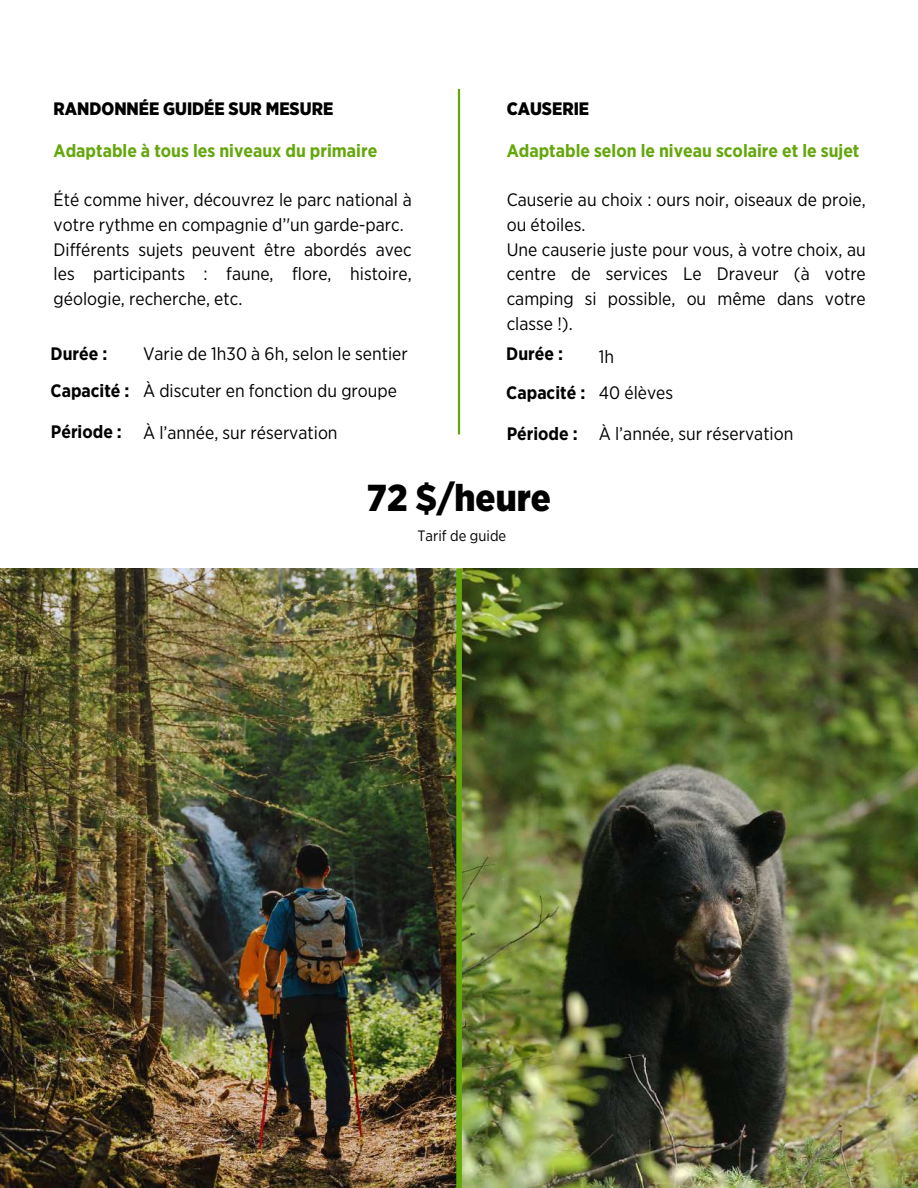
<style>
.page{position:relative;width:918px;height:1188px;background:#fff}
.page>*{position:absolute;margin:0;border:0;box-sizing:border-box;transform-origin:0 0}
.t1{font:900 37.5px "Gotham Narrow";color:#000}
.t2{font:18px/24.8px "Gotham Narrow";color:#000}
.t3{font:700 18px "Gotham Narrow";color:#64a70b}
.t4{font:900 18px "Gotham Narrow";color:#000}
.t5{font:700 18px/39px "Gotham Narrow";color:#000}
.t6{font:15px "Gotham Narrow";color:#000}
.s1{font-weight:700}
</style>
<div class="page">
<img style="left:0;top:569px;width:456px;height:619px">
<img style="left:462px;top:569px;width:456px;height:619px">
<hr style="left:458px;top:89px;width:2px;height:345px;background:#64a70b">
<div style="left:456px;top:569px;width:6px;height:619px;background:#64a70b"></div>
<p class="t4" style="left:54px;top:97px;width:281px">RANDONNÉE GUIDÉE SUR MESURE</p>
<p class="t3" style="left:54px;top:140px;width:325px">Adaptable à tous les niveaux du primaire</p>
<p class="t2" style="left:54px;top:187px;width:360px">Été comme hiver, découvrez le parc national à votre rythme en compagnie d’'un garde-parc.<br>Différents sujets peuvent être abordés avec les participants : faune, flore, histoire, géologie, recherche, etc.</p>
<p class="t5" style="left:51px;top:334px;width:58px">Durée :</p>
<p class="t2" style="left:143px;top:341px;width:266px">Varie de 1h30 à 6h, selon le sentier</p>
<p class="t2" style="left:51px;top:379px;width:348px"><span class="s1">Capacité :</span> À discuter en fonction du groupe</p>
<p class="t2" style="left:51px;top:420px;width:288px"><span class="s1">Période :</span> À l’année, sur réservation</p>
<p class="t4" style="left:507px;top:97px;width:84px">CAUSERIE</p>
<p class="t3" style="left:507px;top:140px;width:354px">Adaptable selon le niveau scolaire et le sujet</p>
<p class="t2" style="left:507px;top:187px;width:361px">Causerie au choix : ours noir, oiseaux de proie, ou étoiles.<br>Une causerie juste pour vous, à votre choix, au centre de services Le Draveur (à votre camping si possible, ou même dans votre classe !).</p>
<p class="t5" style="left:506px;top:334px;width:81px">Durée :<br>Capacité :</p>
<p class="t5" style="left:507px;top:414px;width:73px">Période :</p>
<p class="t2" style="left:599px;top:339px;width:76px;line-height:36px">1h<br>40 élèves</p>
<p class="t2" style="left:599px;top:421px;width:196px">À l’année, sur réservation</p>
<h1 class="t1" style="left:367px;top:475px;width:185px">72 $/heure</h1>
<p class="t6" style="left:417px;top:526px;width:90px">Tarif de guide</p>
</div>
